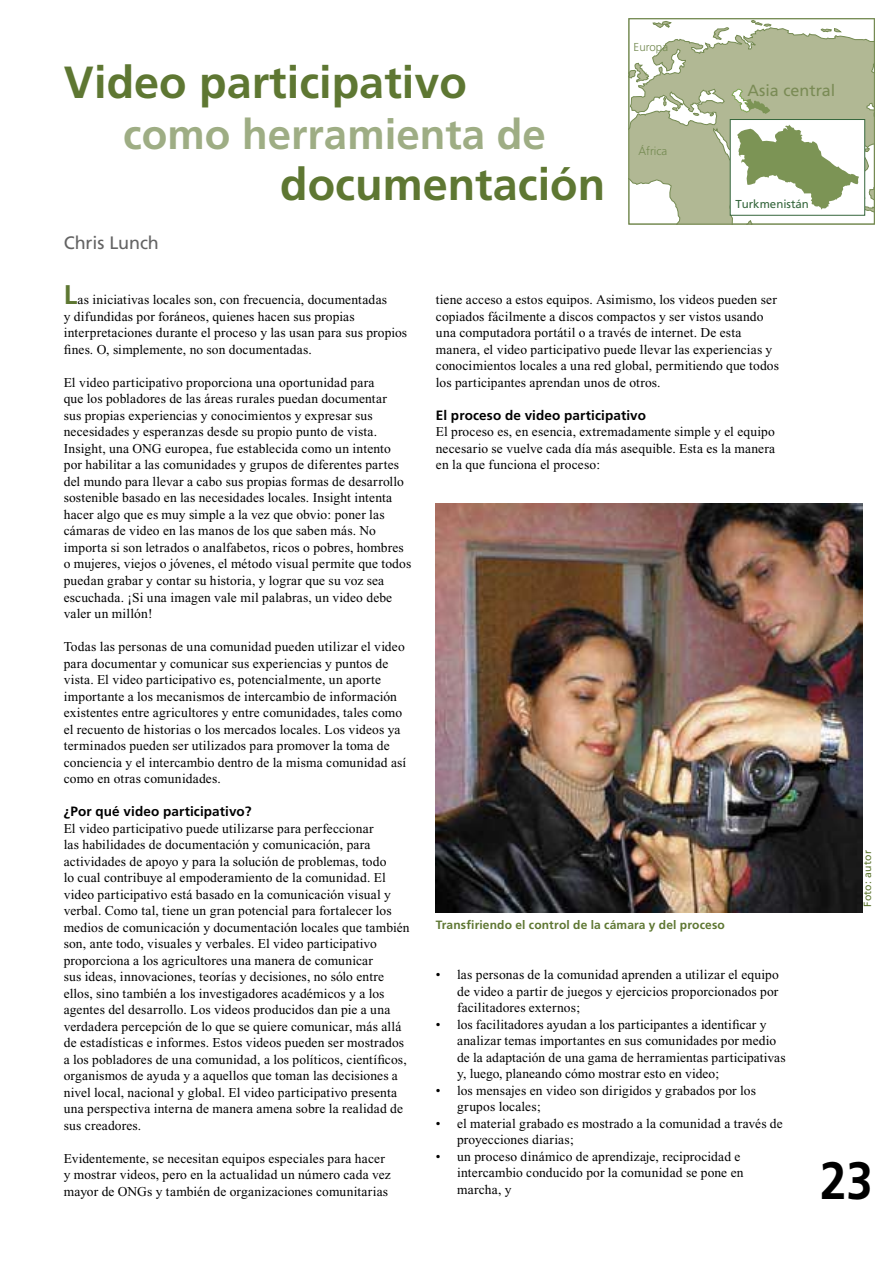
<style>
.page{position:relative;width:893px;height:1263px;background:#fff}
.page>*{position:absolute;margin:0;border:0;box-sizing:border-box;transform-origin:0 0}
.t1{font:700 52.5px "Frutiger";color:#000;scale:.9 1}
.t2{font:700 45px "Frutiger";color:#5e7732}
.t3{font:700 42px "Frutiger";color:#9ead84}
.t4{font:18px "Frutiger";letter-spacing:-.005em;color:#636363}
.t5{font:16.05px "Frutiger";color:#7a8b55}
.t6{font:13.5px/16.5px "Times New Roman";letter-spacing:.01em;color:#000}
.t7{font:700 12px "Frutiger";letter-spacing:.015em;color:#5e7732}
.t8{font:300 11.55px "Frutiger";color:#748a51}
.t9{font:11.55px "Frutiger";color:#35663c}
.t10{font:10.5px "Frutiger";letter-spacing:.02em;color:#5e7732}
.s1{font-family:"Frutiger";font-weight:700;font-size:27px;color:#5e7732}
.s2{font-family:"Frutiger";font-weight:700}
</style>
<div class="page">
<svg style="left:652px;top:21px;width:20px;height:6px"></svg>
<svg style="left:751px;top:21px;width:21px;height:6px"></svg>
<svg style="left:631px;top:27px;width:242px;height:195px"></svg>
<div style="left:629px;top:18px;width:246px;height:206px;border:1px solid #748a51"></div>
<div style="left:730px;top:120px;width:135px;height:95px;background:#fff"></div>
<div style="left:730px;top:119px;width:135px;height:96px;border:1px solid #35663c"></div>
<svg style="left:737px;top:125px;width:137px;height:88px"></svg>
<svg style="left:731px;top:89px;width:39px;height:25px"></svg>
<img style="left:436px;top:504px;width:426px;height:408px">
<p class="t2" style="left:64px;top:55px;width:405px">Video participativo</p>
<p class="t3" style="left:123px;top:109px;width:424px">como herramienta de</p>
<p class="t2" style="left:280px;top:157px;width:326px">documentación</p>
<p class="t4" style="left:64px;top:232px;width:97px">Chris Lunch</p>
<p class="t8" style="left:634px;top:40px;width:36px">Europa</p>
<p class="t8" style="left:638px;top:144px;width:30px">África</p>
<p class="t5" style="left:748px;top:81px;width:89px">Asia central</p>
<p class="t9" style="left:735px;top:197px;width:75px">Turkmenistán</p>
<p class="t6" style="left:64px;top:292px;width:345px"><span class="s1">L</span>as iniciativas locales son, con frecuencia, documentadas<br>y difundidas por foráneos, quienes hacen sus propias interpretaciones durante el proceso y las usan para sus propios fines. O, simplemente, no son documentadas.</p>
<p class="t6" style="left:64px;top:374px;width:349px">El video participativo proporciona una oportunidad para<br>que los pobladores de las áreas rurales puedan documentar<br>sus propias experiencias y conocimientos y expresar sus necesidades y esperanzas desde su propio punto de vista.<br>Insight, una ONG europea, fue establecida como un intento por habilitar a las comunidades y grupos de diferentes partes del mundo para llevar a cabo sus propias formas de desarrollo sostenible basado en las necesidades locales. Insight intenta hacer algo que es muy simple a la vez que obvio: poner las cámaras de video en las manos de los que saben más. No importa si son letrados o analfabetos, ricos o pobres, hombres o mujeres, viejos o jóvenes, el método visual permite que todos puedan grabar y contar su historia, y lograr que su voz sea escuchada. ¡Si una imagen vale mil palabras, un video debe valer un millón!</p>
<p class="t6" style="left:64px;top:638px;width:344px">Todas las personas de una comunidad pueden utilizar el video para documentar y comunicar sus experiencias y puntos de vista. El video participativo es, potencialmente, un aporte importante a los mecanismos de intercambio de información existentes entre agricultores y entre comunidades, tales como el recuento de historias o los mercados locales. Los videos ya terminados pueden ser utilizados para promover la toma de conciencia y el intercambio dentro de la misma comunidad así como en otras comunidades.</p>
<p class="t6" style="left:64px;top:803px;width:347px"><span class="s2">¿Por qué video participativo?<br></span>El video participativo puede utilizarse para perfeccionar<br>las habilidades de documentación y comunicación, para actividades de apoyo y para la solución de problemas, todo<br>lo cual contribuye al empoderamiento de la comunidad. El video participativo está basado en la comunicación visual y verbal. Como tal, tiene un gran potencial para fortalecer los medios de comunicación y documentación locales que también son, ante todo, visuales y verbales. El video participativo proporciona a los agricultores una manera de comunicar<br>sus ideas, innovaciones, teorías y decisiones, no sólo entre ellos, sino también a los investigadores académicos y a los agentes del desarrollo. Los videos producidos dan pie a una verdadera percepción de lo que se quiere comunicar, más allá de estadísticas e informes. Estos videos pueden ser mostrados a los pobladores de una comunidad, a los políticos, científicos, organismos de ayuda y a aquellos que toman las decisiones a nivel local, nacional y global. El video participativo presenta una perspectiva interna de manera amena sobre la realidad de sus creadores.</p>
<p class="t6" style="left:64px;top:1150px;width:329px">Evidentemente, se necesitan equipos especiales para hacer y mostrar videos, pero en la actualidad un número cada vez mayor de ONGs y también de organizaciones comunitarias</p>
<p class="t6" style="left:436px;top:291px;width:345px">tiene acceso a estos equipos. Asimismo, los videos pueden ser copiados fácilmente a discos compactos y ser vistos usando una computadora portátil o a través de internet. De esta manera, el video participativo puede llevar las experiencias y conocimientos locales a una red global, permitiendo que todos los participantes aprendan unos de otros.</p>
<p class="t6" style="left:436px;top:407px;width:341px"><span class="s2">El proceso de video participativo<br></span>El proceso es, en esencia, extremadamente simple y el equipo necesario se vuelve cada día más asequible. Esta es la manera en la que funciona el proceso:</p>
<p class="t7" style="left:436px;top:918px;width:291px">Transfiriendo el control de la cámara y del proceso</p>
<p class="t6" style="left:457px;top:966px;width:323px;text-align:justify;text-indent:-21px">• las personas de la comunidad aprenden a utilizar el equipo de video a partir de juegos y ejercicios proporcionados por facilitadores externos;</p>
<p class="t6" style="left:457px;top:1016px;width:330px;text-indent:-21px">• los facilitadores ayudan a los participantes a identificar y analizar temas importantes en sus comunidades por medio de la adaptación de una gama de herramientas participativas y, luego, planeando cómo mostrar esto en video;</p>
<p class="t6" style="left:457px;top:1082px;width:300px;text-indent:-21px">• los mensajes en video son dirigidos y grabados por los grupos locales;</p>
<p class="t6" style="left:457px;top:1115px;width:327px;text-indent:-21px">• el material grabado es mostrado a la comunidad a través de proyecciones diarias;</p>
<p class="t6" style="left:457px;top:1148px;width:288px;text-indent:-21px">• un proceso dinámico de aprendizaje, reciprocidad e intercambio conducido por la comunidad se pone en marcha, y</p>
<p class="t10" style="left:861px;top:907px;width:58px;rotate:-90deg">Foto: autor</p>
<p class="t1" style="left:820px;top:1150px;width:60px">23</p>
</div>
